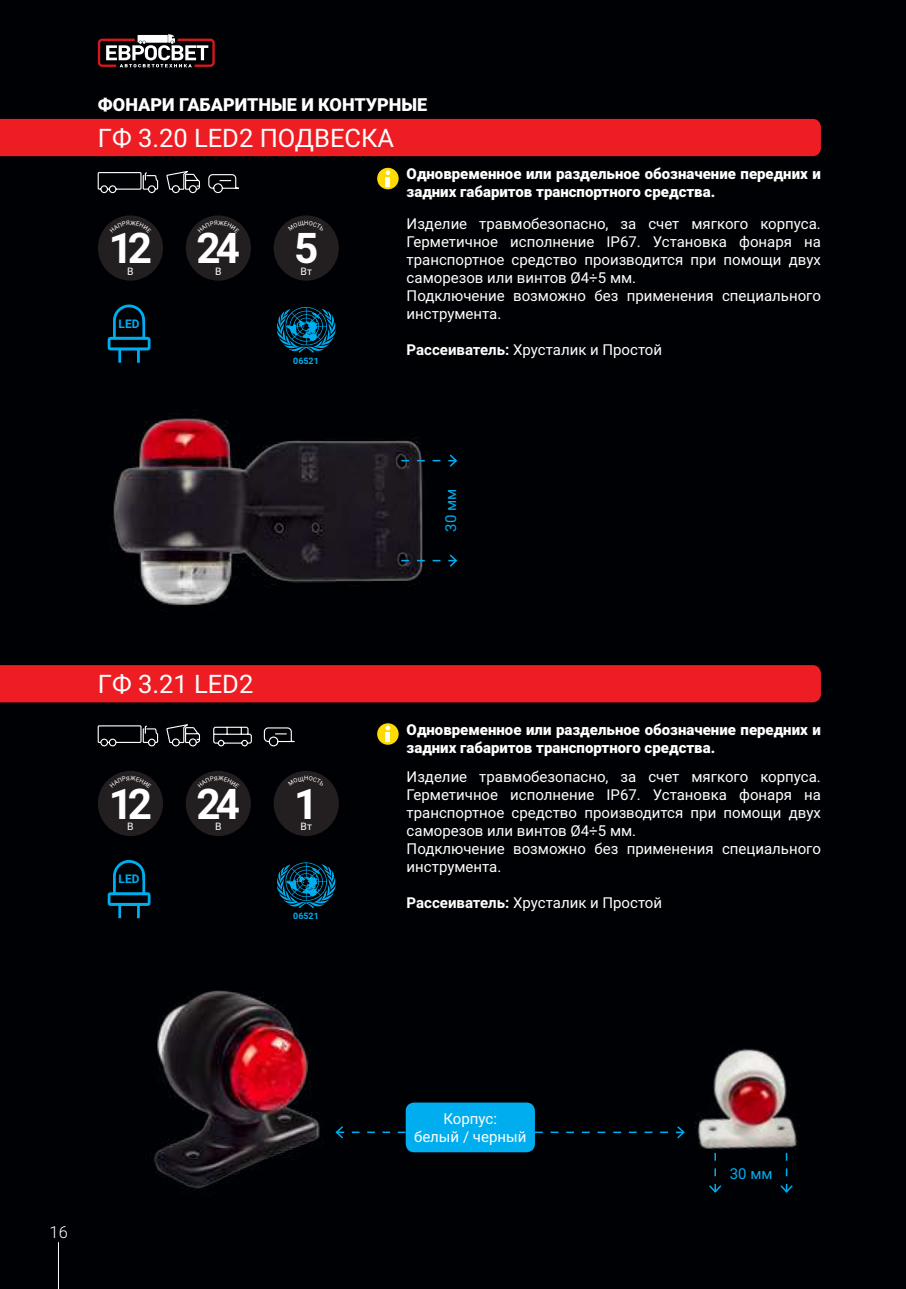
<style>
.page{position:relative;width:906px;height:1289px;background:#fff}
.page>*{position:absolute;margin:0;border:0;box-sizing:border-box;transform-origin:0 0}
.t1{font:700 42.3px "Roboto";letter-spacing:-.12em;color:#fff}
.t2{font:25.5px "Roboto";color:#fff}
.t3{font:900 18px "Roboto";color:#fff}
.t4{font:300 16.5px "Roboto";color:#fff}
.t5{font:15px/18px "Roboto";color:#fff}
.t6{font:900 15px/18px "Roboto";color:#fff}
.t7{font:15px "Roboto";color:#00aeef}
.t8{font:700 11.85px "Roboto";color:#00aeef}
.t9{font:10.35px "Roboto";color:#fff}
.t10{font:700 8.85px "Roboto";color:#00aeef}
.s1{font-weight:700}
</style>
<div class="page">
<div style="left:0;top:0;width:906px;height:1288px;background:#000104"></div>
<hr style="left:58px;top:1242px;width:1px;height:46px;background:#fff">
<svg style="left:97px;top:34px;width:118px;height:34px"></svg>
<div style="left:98px;top:215px;width:65px;height:65px;background:#231f20;border-radius:50%"></div>
<div style="left:186px;top:215px;width:65px;height:65px;background:#231f20;border-radius:50%"></div>
<div style="left:274px;top:215px;width:65px;height:65px;background:#231f20;border-radius:50%"></div>
<svg style="left:277px;top:306px;width:58px;height:47px"></svg>
<div style="left:377px;top:168px;width:22px;height:21px;background:#ffdc01;border-radius:50%"></div>
<svg style="left:385px;top:170px;width:5px;height:5px"></svg>
<hr style="left:386px;top:177px;width:4px;height:10px;background:#fff">
<svg style="left:108px;top:304px;width:42px;height:59px"></svg>
<div style="left:0;top:119px;width:821px;height:37px;background:#ee1d23"></div>
<svg style="left:97px;top:172px;width:62px;height:22px"></svg>
<svg style="left:166px;top:170px;width:34px;height:24px"></svg>
<svg style="left:208px;top:174px;width:31px;height:20px"></svg>
<img style="left:113px;top:418px;width:310px;height:188px">
<svg style="left:401px;top:553px;width:57px;height:15px"></svg>
<svg style="left:401px;top:453px;width:57px;height:15px"></svg>
<img style="left:153px;top:990px;width:167px;height:199px">
<img style="left:695px;top:1048px;width:104px;height:102px">
<div style="left:98px;top:771px;width:65px;height:65px;background:#231f20;border-radius:50%"></div>
<div style="left:186px;top:771px;width:65px;height:65px;background:#231f20;border-radius:50%"></div>
<div style="left:274px;top:771px;width:65px;height:65px;background:#231f20;border-radius:50%"></div>
<svg style="left:277px;top:862px;width:58px;height:46px"></svg>
<div style="left:377px;top:723px;width:22px;height:21px;background:#ffdc01;border-radius:50%"></div>
<svg style="left:385px;top:725px;width:5px;height:5px"></svg>
<hr style="left:386px;top:732px;width:4px;height:10px;background:#fff">
<svg style="left:108px;top:860px;width:42px;height:58px"></svg>
<div style="left:0;top:665px;width:821px;height:37px;background:#ee1d23"></div>
<svg style="left:97px;top:725px;width:62px;height:22px"></svg>
<svg style="left:166px;top:724px;width:34px;height:23px"></svg>
<svg style="left:213px;top:726px;width:39px;height:21px"></svg>
<svg style="left:263px;top:727px;width:32px;height:20px"></svg>
<div style="left:406px;top:1102px;width:129px;height:50px;background:#00aeef;border-radius:9px"></div>
<svg style="left:335px;top:1126px;width:70px;height:13px"></svg>
<svg style="left:535px;top:1126px;width:150px;height:13px"></svg>
<svg style="left:709px;top:1152px;width:13px;height:41px"></svg>
<svg style="left:780px;top:1152px;width:13px;height:41px"></svg>
<p class="t3" style="left:98px;top:92px;width:331px">ФОНАРИ ГАБАРИТНЫЕ И КОНТУРНЫЕ</p>
<h2 class="t2" style="left:98px;top:120px;width:298px">ГФ 3.20 LED2 ПОДВЕСКА</h2>
<h1 class="t1" style="left:109px;top:218px;width:45px">12</h1>
<p class="t9" style="left:127px;top:264px;width:8px">В</p>
<p class="t8" style="left:119px;top:315px;width:22px">LED</p>
<h1 class="t1" style="left:197px;top:218px;width:45px">24</h1>
<p class="t9" style="left:215px;top:264px;width:8px">В</p>
<h1 class="t1" style="left:294px;top:218px;width:26px">5</h1>
<p class="t9" style="left:300px;top:264px;width:13px">Вт</p>
<p class="t10" style="left:293px;top:354px;width:27px">06521</p>
<p class="t6" style="left:407px;top:164px;width:416px">Одновременное или раздельное обозначение передних и задних габаритов транспортного средства.</p>
<p class="t5" style="left:407px;top:214px;width:416px">Изделие травмобезопасно, за счет мягкого корпуса.<br>Герметичное исполнение IP67. Установка фонаря на транспортное средство производится при помощи двух саморезов или винтов Ø4÷5 мм.<br>Подключение возможно без применения специального инструмента.</p>
<p class="t5" style="left:407px;top:340px;width:257px"><span class="s1">Рассеиватель:</span> Хрусталик и Простой</p>
<p class="t7" style="left:440px;top:531px;width:44px;rotate:-90deg">30 мм</p>
<h2 class="t2" style="left:98px;top:666px;width:157px">ГФ 3.21 LED2</h2>
<h1 class="t1" style="left:109px;top:773px;width:45px">12</h1>
<p class="t9" style="left:127px;top:819px;width:8px">В</p>
<p class="t8" style="left:119px;top:870px;width:22px">LED</p>
<h1 class="t1" style="left:197px;top:773px;width:45px">24</h1>
<p class="t9" style="left:215px;top:819px;width:8px">В</p>
<h1 class="t1" style="left:294px;top:773px;width:26px">1</h1>
<p class="t9" style="left:300px;top:819px;width:13px">Вт</p>
<p class="t10" style="left:293px;top:909px;width:27px">06521</p>
<p class="t6" style="left:407px;top:719px;width:416px">Одновременное или раздельное обозначение передних и задних габаритов транспортного средства.</p>
<p class="t5" style="left:407px;top:767px;width:416px">Изделие травмобезопасно, за счет мягкого корпуса.<br>Герметичное исполнение IP67. Установка фонаря на транспортное средство производится при помощи двух саморезов или винтов Ø4÷5 мм.<br>Подключение возможно без применения специального инструмента.</p>
<p class="t5" style="left:407px;top:893px;width:257px"><span class="s1">Рассеиватель:</span> Хрусталик и Простой</p>
<p class="t4" style="left:50px;top:1220px;width:20px">16</p>
<p class="t5" style="left:414px;top:1109px;width:114px;text-align:center">Корпус:<br>белый / черный</p>
<p class="t7" style="left:730px;top:1162px;width:44px">30 мм</p>
</div>
